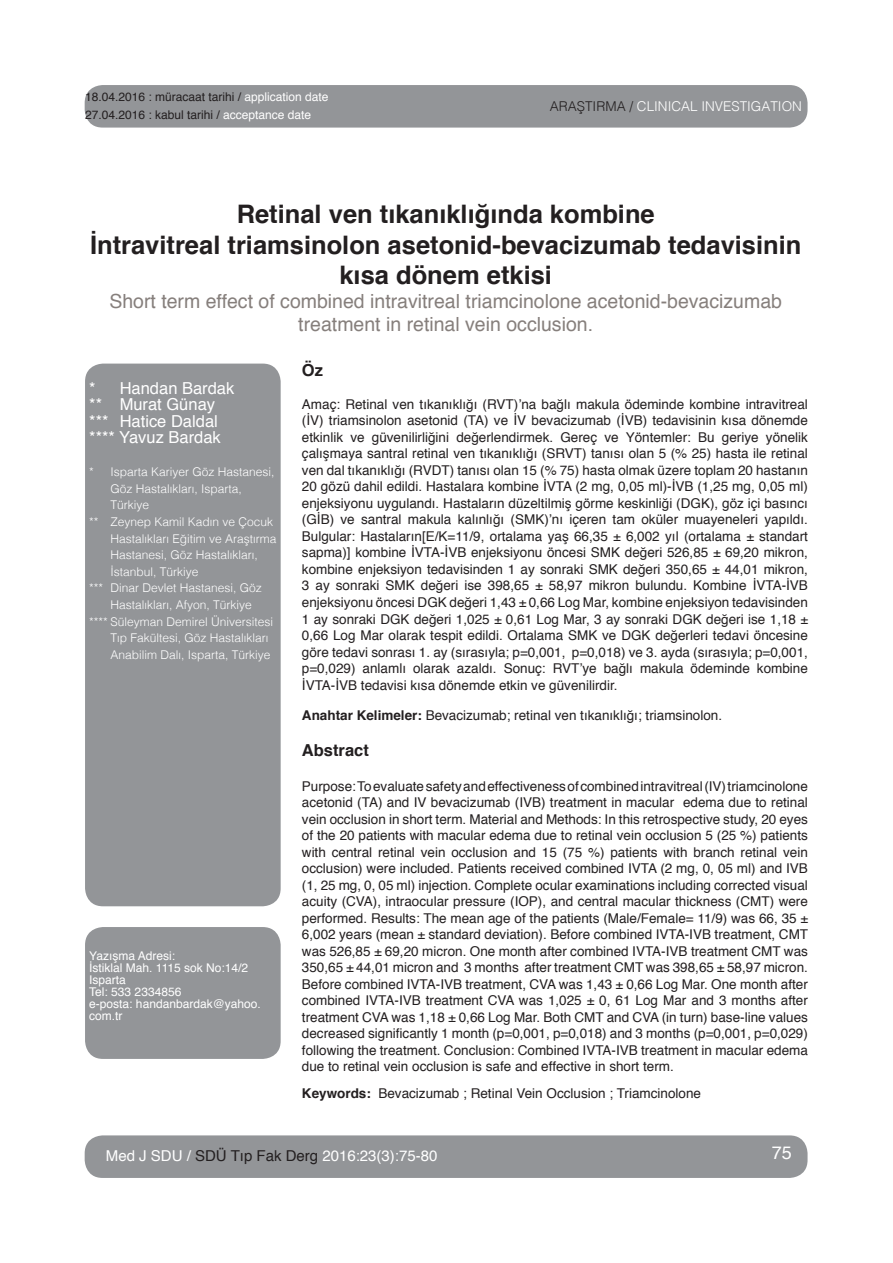
<style>
.page{position:relative;width:893px;height:1263px;background:#fff}
.page>*{position:absolute;margin:0;border:0;box-sizing:border-box;transform-origin:0 0}
.baslık_turk{font:700 25.5px/30.6px "Helvetica";color:#231f20;text-align:center}
.baslık_ing{font:19.5px/23.4px "Helvetica";color:#867f7c;text-align:center}
.t1{font:18px "Helvetica";color:#fff}
.adres_bandı_isim{font:16.5px "Helvetica";color:#fff}
.başlık{font:700 16.5px "Helvetica";color:#231f20}
.öz_başlık{font:700 16.5px "Helvetica";color:#231f20}
.alt_sol_band{font:15px "Helvetica";color:#fff}
.özet{font:13.5px/16.5px "Helvetica";color:#231f20;text-align:justify}
.anahtar_kelime{font:13.5px "Helvetica";color:#231f20}
.makale_türü{font:300 13.5px "Helvetica";color:#fff}
.adres_bandı_adres{font:300 12px/16.5px "Helvetica";color:#fff}
.t2{font:12px/12px "Helvetica";color:#fff}
.kabul_tarihi{font:12px "Helvetica";color:#231f20}
.s1{color:#fff}
.s2{color:#231f20}
.s3{font-weight:700}
</style>
<div class="page">
<div style="left:85px;top:364px;width:196px;height:542px;background:#939598;border-radius:18px"></div>
<div style="left:85px;top:927px;width:196px;height:132px;background:#939598;border-radius:18px"></div>
<div style="left:85px;top:85px;width:722px;height:43px;background:#939598;border-radius:18px"></div>
<div style="left:85px;top:1135px;width:722px;height:43px;background:#939598;border-radius:18px"></div>
<p class="kabul_tarihi" style="left:85px;top:88px;width:245px">18.04.2016 : müracaat tarihi / <span class="s1">application date</span></p>
<p class="kabul_tarihi" style="left:85px;top:106px;width:228px">27.04.2016 : kabul tarihi / <span class="s1">acceptance date</span></p>
<p class="makale_türü" style="left:550px;top:95px;width:254px"><span class="s2">ARAŞTIRMA /</span> CLINICAL INVESTIGATION</p>
<p class="baslık_turk" style="left:237px;top:199px;width:420px">Retinal ven tıkanıklığında kombine</p>
<p class="baslık_turk" style="left:90px;top:230px;width:713px">İntravitreal triamsinolon asetonid-bevacizumab tedavisinin kısa dönem etkisi</p>
<p class="baslık_ing" style="left:109px;top:290px;width:674px">Short term effect of combined intravitreal triamcinolone acetonid-bevacizumab treatment in retinal vein occlusion.</p>
<p class="adres_bandı_isim" style="left:89px;top:375px;width:147px">* Handan Bardak</p>
<p class="adres_bandı_isim" style="left:89px;top:392px;width:127px">** Murat Günay</p>
<p class="adres_bandı_isim" style="left:89px;top:408px;width:130px">*** Hatice Daldal</p>
<p class="adres_bandı_isim" style="left:89px;top:425px;width:133px">**** Yavuz Bardak</p>
<p class="adres_bandı_adres" style="left:111px;top:463px;width:166px;text-indent:-21px">* Isparta Kariyer Göz Hastanesi,<br>Göz Hastalıkları, Isparta,<br>Türkiye</p>
<p class="adres_bandı_adres" style="left:111px;top:513px;width:168px;text-indent:-21px">** Zeynep Kamil Kadın ve Çocuk<br>Hastalıkları Eğitim ve Araştırma<br>Hastanesi, Göz Hastalıkları,<br>İstanbul, Türkiye</p>
<p class="adres_bandı_adres" style="left:111px;top:579px;width:153px;text-indent:-21px">*** Dinar Devlet Hastanesi, Göz<br>Hastalıkları, Afyon, Türkiye</p>
<p class="adres_bandı_adres" style="left:111px;top:612px;width:164px;text-indent:-21px">**** Süleyman Demirel Üniversitesi<br>Tıp Fakültesi, Göz Hastalıkları<br>Anabilim Dalı, Isparta, Türkiye</p>
<p class="t2" style="left:89px;top:950px;width:87px">Yazışma Adresi:</p>
<p class="t2" style="left:89px;top:962px;width:160px">İstiklal Mah. 1115 sok No:14/2<br>Isparta</p>
<p class="t2" style="left:89px;top:986px;width:94px">Tel: 533 2334856</p>
<p class="t2" style="left:89px;top:998px;width:173px">e-posta: handanbardak@yahoo. com.tr</p>
<p class="öz_başlık" style="left:302px;top:357px;width:23px">Öz</p>
<p class="özet" style="left:302px;top:396px;width:507px">Amaç: Retinal ven tıkanıklığı (RVT)’na bağlı makula ödeminde kombine intravitreal (İV) triamsinolon asetonid (TA) ve İV bevacizumab (İVB) tedavisinin kısa dönemde etkinlik ve güvenilirliğini değerlendirmek. Gereç ve Yöntemler: Bu geriye yönelik çalışmaya santral retinal ven tıkanıklığı (SRVT) tanısı olan 5 (% 25) hasta ile retinal ven dal tıkanıklığı (RVDT) tanısı olan 15 (% 75) hasta olmak üzere toplam 20 hastanın 20 gözü dahil edildi. Hastalara kombine İVTA (2 mg, 0,05 ml)-İVB (1,25 mg, 0,05 ml) enjeksiyonu uygulandı. Hastaların düzeltilmiş görme keskinliği (DGK), göz içi basıncı (GİB) ve santral makula kalınlığı (SMK)’nı içeren tam oküler muayeneleri yapıldı.<br>Bulgular: Hastaların[E/K=11/9, ortalama yaş 66,35 ± 6,002 yıl (ortalama ± standart sapma)] kombine İVTA-İVB enjeksiyonu öncesi SMK değeri 526,85 ± 69,20 mikron, kombine enjeksiyon tedavisinden 1 ay sonraki SMK değeri 350,65 ± 44,01 mikron, 3 ay sonraki SMK değeri ise 398,65 ± 58,97 mikron bulundu. Kombine İVTA-İVB enjeksiyonu öncesi DGK değeri 1,43 ± 0,66 Log Mar, kombine enjeksiyon tedavisinden 1 ay sonraki DGK değeri 1,025 ± 0,61 Log Mar, 3 ay sonraki DGK değeri ise 1,18 ± 0,66 Log Mar olarak tespit edildi. Ortalama SMK ve DGK değerleri tedavi öncesine göre tedavi sonrası 1. ay (sırasıyla; p=0,001, p=0,018) ve 3. ayda (sırasıyla; p=0,001, p=0,029) anlamlı olarak azaldı. Sonuç: RVT’ye bağlı makula ödeminde kombine İVTA-İVB tedavisi kısa dönemde etkin ve güvenilirdir.</p>
<p class="anahtar_kelime" style="left:302px;top:705px;width:422px"><span class="s3">Anahtar Kelimeler:</span> Bevacizumab; retinal ven tıkanıklığı; triamsinolon.</p>
<p class="başlık" style="left:302px;top:737px;width:68px">Abstract</p>
<p class="özet" style="left:302px;top:778px;width:508px">Purpose: To evaluate safety and effectiveness of combined intravitreal (IV) triamcinolone acetonid (TA) and IV bevacizumab (IVB) treatment in macular edema due to retinal vein occlusion in short term. Material and Methods: In this retrospective study, 20 eyes of the 20 patients with macular edema due to retinal vein occlusion 5 (25 %) patients with central retinal vein occlusion and 15 (75 %) patients with branch retinal vein occlusion) were included. Patients received combined IVTA (2 mg, 0, 05 ml) and IVB (1, 25 mg, 0, 05 ml) injection. Complete ocular examinations including corrected visual acuity (CVA), intraocular pressure (IOP), and central macular thickness (CMT) were performed. Results: The mean age of the patients (Male/Female= 11/9) was 66, 35 ± 6,002 years (mean ± standard deviation). Before combined IVTA-IVB treatment, CMT was 526,85 ± 69,20 micron. One month after combined IVTA-IVB treatment CMT was 350,65 ± 44,01 micron and 3 months after treatment CMT was 398,65 ± 58,97 micron.<br>Before combined IVTA-IVB treatment, CVA was 1,43 ± 0,66 Log Mar. One month after combined IVTA-IVB treatment CVA was 1,025 ± 0, 61 Log Mar and 3 months after treatment CVA was 1,18 ± 0,66 Log Mar. Both CMT and CVA (in turn) base-line values decreased significantly 1 month (p=0,001, p=0,018) and 3 months (p=0,001, p=0,029) following the treatment. Conclusion: Combined IVTA-IVB treatment in macular edema due to retinal vein occlusion is safe and effective in short term.</p>
<p class="anahtar_kelime" style="left:302px;top:1083px;width:401px"><span class="s3">Keywords:</span> Bevacizumab ; Retinal Vein Occlusion ; Triamcinolone</p>
<p class="alt_sol_band" style="left:106px;top:1144px;width:333px">Med J SDU / <span class="s2">SDÜ Tıp Fak Derg</span> 2016:23(3):75-80</p>
<p class="t1" style="left:772px;top:1139px;width:22px">75</p>
</div>
